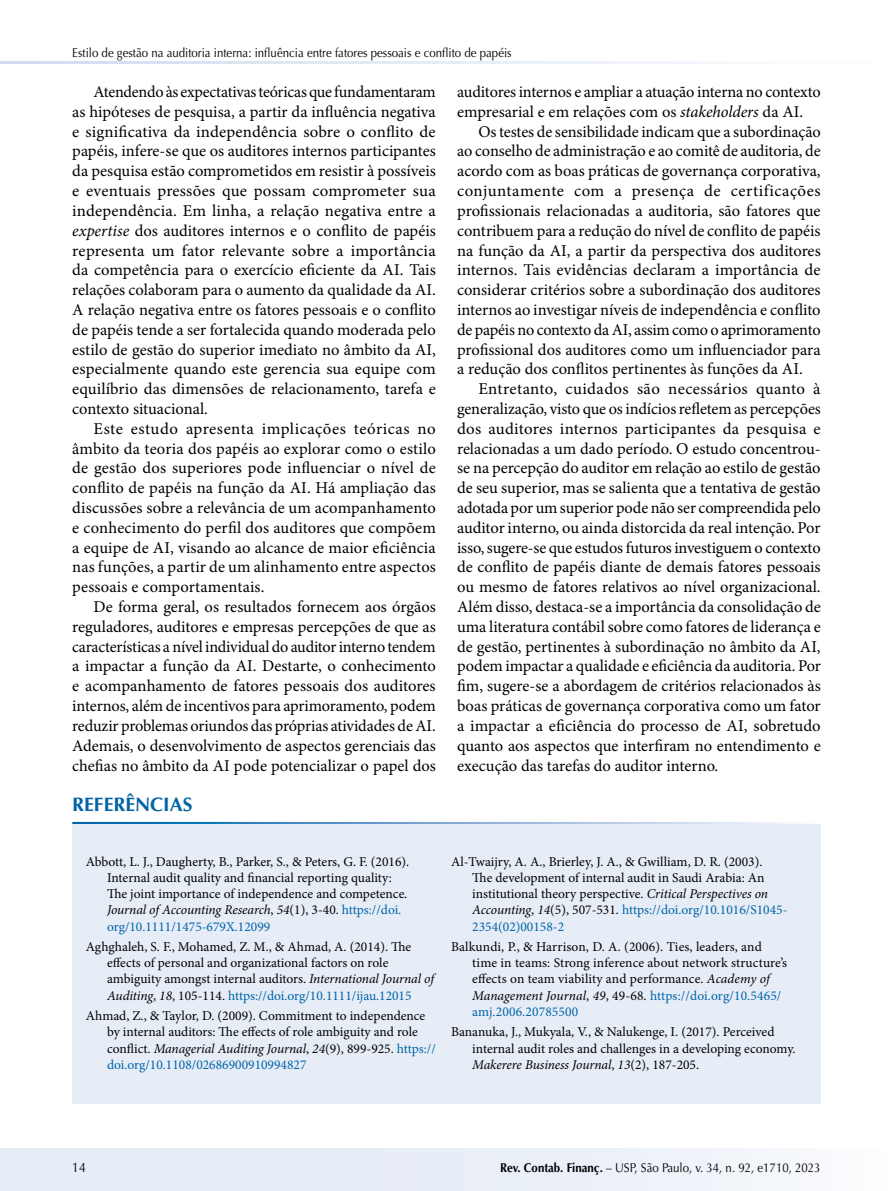
<style>
.page{position:relative;width:893px;height:1191px;background:#fff}
.page>*{position:absolute;margin:0;border:0;box-sizing:border-box;transform-origin:0 0}
.t1{font:700 19.5px "Optima LT Std";color:#0064a7}
.t2{font:16.5px/19.8px "Minion Pro";color:#000;text-align:justify}
.t3{font:13.5px/16.2px "Minion Pro";color:#000}
.t4{font:13.5px "Optima LT Std";color:#000;scale:.9 1}
.t5{font:12.75px "Optima LT Std";color:#000;scale:.9 1}
.s1{font-style:italic}
.s2{color:#0064a7}
.s3{font-weight:700}
</style>
<div class="page">
<div style="left:0;top:1148px;width:893px;height:43px;background:#e7edf7"></div>
<hr style="left:0;top:61px;width:893px;height:3px;background:#cfdbee">
<div style="left:73px;top:824px;width:382px;height:141px;background:#e7edf7"></div>
<div style="left:73px;top:909px;width:382px;height:125px;background:#e7edf7"></div>
<div style="left:73px;top:978px;width:382px;height:126px;background:#e7edf7"></div>
<div style="left:438px;top:824px;width:382px;height:141px;background:#e7edf7"></div>
<div style="left:438px;top:909px;width:382px;height:142px;background:#e7edf7"></div>
<div style="left:438px;top:995px;width:382px;height:109px;background:#e7edf7"></div>
<p class="t5" style="left:72px;top:45px;width:490px">Estilo de gestão na auditoria interna: influência entre fatores pessoais e conflito de papéis</p>
<p class="t2" style="left:72px;top:82px;width:365px;text-indent:21px">Atendendo às expectativas teóricas que fundamentaram as hipóteses de pesquisa, a partir da influência negativa e significativa da independência sobre o conflito de papéis, infere-se que os auditores internos participantes da pesquisa estão comprometidos em resistir à possíveis e eventuais pressões que possam comprometer sua independência. Em linha, a relação negativa entre a <span class="s1">expertise</span> dos auditores internos e o conflito de papéis representa um fator relevante sobre a importância da competência para o exercício eficiente da AI. Tais relações colaboram para o aumento da qualidade da AI.<br>A relação negativa entre os fatores pessoais e o conflito de papéis tende a ser fortalecida quando moderada pelo estilo de gestão do superior imediato no âmbito da AI, especialmente quando este gerencia sua equipe com equilíbrio das dimensões de relacionamento, tarefa e contexto situacional.</p>
<p class="t2" style="left:72px;top:419px;width:365px;text-indent:21px">Este estudo apresenta implicações teóricas no âmbito da teoria dos papéis ao explorar como o estilo de gestão dos superiores pode influenciar o nível de conflito de papéis na função da AI. Há ampliação das discussões sobre a relevância de um acompanhamento e conhecimento do perfil dos auditores que compõem a equipe de AI, visando ao alcance de maior eficiência nas funções, a partir de um alinhamento entre aspectos pessoais e comportamentais.</p>
<p class="t2" style="left:72px;top:597px;width:365px;text-indent:21px">De forma geral, os resultados fornecem aos órgãos reguladores, auditores e empresas percepções de que as características a nível individual do auditor interno tendem a impactar a função da AI. Destarte, o conhecimento e acompanhamento de fatores pessoais dos auditores internos, além de incentivos para aprimoramento, podem reduzir problemas oriundos das próprias atividades de AI.<br>Ademais, o desenvolvimento de aspectos gerenciais das chefias no âmbito da AI pode potencializar o papel dos</p>
<p class="t1" style="left:72px;top:793px;width:122px">REFERÊNCIAS</p>
<p class="t2" style="left:457px;top:82px;width:365px">auditores internos e ampliar a atuação interna no contexto empresarial e em relações com os <span class="s1">stakeholders</span> da AI.</p>
<p class="t2" style="left:457px;top:122px;width:365px;text-indent:21px">Os testes de sensibilidade indicam que a subordinação ao conselho de administração e ao comitê de auditoria, de acordo com as boas práticas de governança corporativa, conjuntamente com a presença de certificações profissionais relacionadas a auditoria, são fatores que contribuem para a redução do nível de conflito de papéis na função da AI, a partir da perspectiva dos auditores internos. Tais evidências declaram a importância de considerar critérios sobre a subordinação dos auditores internos ao investigar níveis de independência e conflito de papéis no contexto da AI, assim como o aprimoramento profissional dos auditores como um influenciador para a redução dos conflitos pertinentes às funções da AI.</p>
<p class="t2" style="left:457px;top:379px;width:365px;text-indent:21px">Entretanto, cuidados são necessários quanto à generalização, visto que os indícios refletem as percepções dos auditores internos participantes da pesquisa e relacionadas a um dado período. O estudo concentrou&shy;se na percepção do auditor em relação ao estilo de gestão de seu superior, mas se salienta que a tentativa de gestão adotada por um superior pode não ser compreendida pelo auditor interno, ou ainda distorcida da real intenção. Por isso, sugere-se que estudos futuros investiguem o contexto de conflito de papéis diante de demais fatores pessoais ou mesmo de fatores relativos ao nível organizacional.<br>Além disso, destaca-se a importância da consolidação de uma literatura contábil sobre como fatores de liderança e de gestão, pertinentes à subordinação no âmbito da AI, podem impactar a qualidade e eficiência da auditoria. Por fim, sugere-se a abordagem de critérios relacionados às boas práticas de governança corporativa como um fator a impactar a eficiência do processo de AI, sobretudo quanto aos aspectos que interfiram no entendimento e execução das tarefas do auditor interno.</p>
<p class="t3" style="left:107px;top:853px;width:304px;text-indent:-21px">Abbott, L. J., Daugherty, B., Parker, S., &amp; Peters, G. F. (2016).<br>Internal audit quality and financial reporting quality:<br>The joint importance of independence and competence.<br><span class="s1">Journal of Accounting Research</span>, <span class="s1">54</span>(1), 3-40. <span class="s2">https://doi. org/10.1111/1475-679X.12099</span></p>
<p class="t3" style="left:107px;top:938px;width:328px;text-indent:-21px">Aghghaleh, S. F., Mohamed, Z. M., &amp; Ahmad, A. (2014). The effects of personal and organizational factors on role ambiguity amongst internal auditors. <span class="s1">International Journal of Auditing</span>, <span class="s1">18</span>, 105-114. <span class="s2">https://doi.org/10.1111/ijau.12015</span></p>
<p class="t3" style="left:107px;top:1007px;width:330px;text-indent:-21px">Ahmad, Z., &amp; Taylor, D. (2009). Commitment to independence by internal auditors: The effects of role ambiguity and role conflict. <span class="s1">Managerial Auditing Journal</span>, <span class="s1">24</span>(9), 899-925. <span class="s2">https:// doi.org/10.1108/02686900910994827</span></p>
<p class="t3" style="left:472px;top:853px;width:317px;text-indent:-21px">Al-Twaijry, A. A., Brierley, J. A., &amp; Gwilliam, D. R. (2003).<br>The development of internal audit in Saudi Arabia: An institutional theory perspective. <span class="s1">Critical Perspectives on Accounting</span>, <span class="s1">14</span>(5), 507-531. <span class="s2">https://doi.org/10.1016/S1045- 2354(02)00158-2</span></p>
<p class="t3" style="left:472px;top:938px;width:316px;text-indent:-21px">Balkundi, P., &amp; Harrison, D. A. (2006). Ties, leaders, and time in teams: Strong inference about network structure’s effects on team viability and performance. <span class="s1">Academy of Management Journal</span>, <span class="s1">49</span>, 49-68. <span class="s2">https://doi.org/10.5465/ amj.2006.20785500</span></p>
<p class="t3" style="left:472px;top:1024px;width:325px;text-indent:-21px">Bananuka, J., Mukyala, V., &amp; Nalukenge, I. (2017). Perceived internal audit roles and challenges in a developing economy.<br><span class="s1">Makerere Business Journal</span>, <span class="s1">13</span>(2), 187-205.</p>
<p class="t4" style="left:72px;top:1160px;width:17px">14</p>
<p class="t5" style="left:500px;top:1160px;width:358px"><span class="s3">Rev. Contab. Finanç.</span> – USP, São Paulo, v. 34, n. 92, e1710, 2023</p>
</div>
